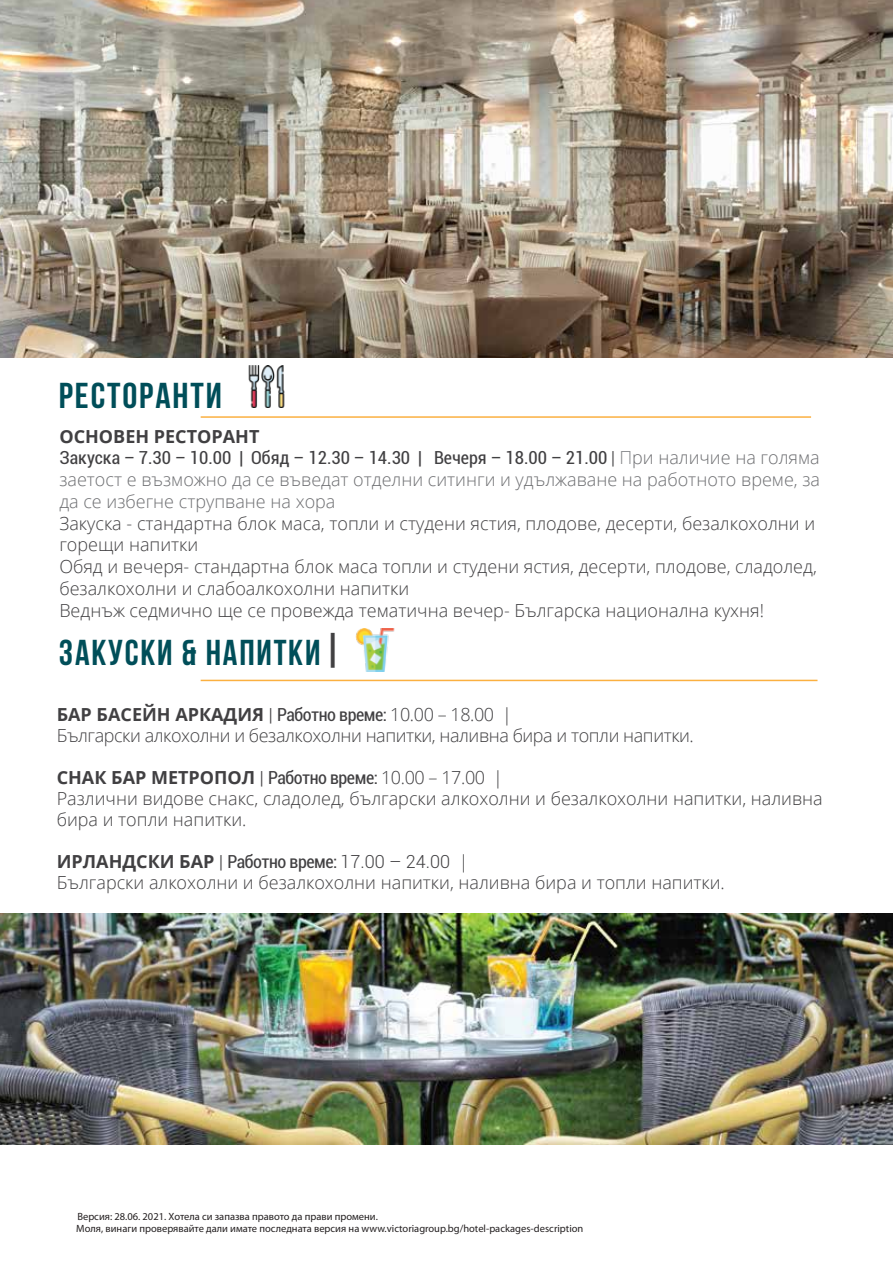
<style>
.page{position:relative;width:893px;height:1263px;background:#fff}
.page>*{position:absolute;margin:0;border:0;box-sizing:border-box;transform-origin:0 0}
.t1{font:700 36px "Bebas Neue";letter-spacing:.05em;color:#004e59}
.t2{font:700 36px "Bebas Neue";letter-spacing:.05em;color:#004e59;scale:1.05 1}
.t3{font:300 18px/21.8px "Open Sans";color:#414042}
.t4{font:300 18px/21px "Open Sans";letter-spacing:-.025em;color:#414042}
.t5{font:300 18px/21.8px "Open Sans";color:#6d6e71}
.t6{font:condensed 18px "Roboto";color:#414042}
.t7{font:condensed 18px "Roboto";letter-spacing:-.025em;color:#414042}
.t8{font:700 18px "Open Sans";color:#414042}
.t9{font:10.5px/12.6px "Myriad Pro";color:#231f20}
.s1{font-weight:300;font-stretch:normal}
.s2{font-family:"Open Sans";font-weight:300;font-stretch:normal;color:#808285}
.s3{font-family:"Open Sans";font-weight:300;font-stretch:normal;color:#6d6e71}
.s4{font-size:42px;color:#414042}
.s5{font-weight:700}
.s6{font-family:"Roboto"}
.s7{font-family:"Roboto";font-weight:400;font-stretch:condensed}
.s8{font-family:"Open Sans";font-weight:700;font-stretch:normal}
.s9{font-family:"Open Sans";font-weight:300;font-stretch:normal}
</style>
<div class="page">
<hr style="left:201px;top:416px;width:610px;height:2px;background:#fbb040">
<hr style="left:201px;top:680px;width:616px;height:1px;background:#fbb040">
<img style="left:0;top:0;width:893px;height:358px">
<img style="left:248px;top:365px;width:37px;height:43px">
<img style="left:355px;top:629px;width:40px;height:42px">
<img style="left:0;top:913px;width:893px;height:232px">
<h1 class="t2" style="left:59px;top:376px;width:157px">РЕСТОРАНТи</h1>
<p class="t8" style="left:59px;top:423px;width:202px">ОСНОВЕН РЕСТОРАНТ</p>
<p class="t6" style="left:59px;top:445px;width:762px">Закуска – 7.30 – 10.00 | Обяд – 12.30 – 14.30 | Вечеря – 18.00 – 21.00 <span class="s1">|</span> <span class="s2">П</span><span class="s3">ри наличие на голяма</span></p>
<p class="t5" style="left:59px;top:468px;width:762px">заетост е възможно да се въведат отделни ситинги и удължаване на работното време, за да се избегне струпване на хора</p>
<p class="t3" style="left:59px;top:512px;width:759px">Закуска - стандартна блок маса, топли и студени ястия, плодове, десерти, безалкохолни и горещи напитки<br>Обяд и вечеря- стандартна блок маса топли и студени ястия, десерти, плодове, сладолед, безалкохолни и слабоалкохолни напитки<br>Веднъж седмично ще се провежда тематична вечер- Българска национална кухня!</p>
<h1 class="t1" style="left:59px;top:633px;width:286px">закуски &amp; напитки<span class="s4">|</span></h1>
<p class="t4" style="left:57px;top:703px;width:639px"><span class="s5">БАР БАСЕЙН АРКАДИЯ</span> <span class="s6">|</span> <span class="s7">Работно време:</span> 10.00 – 18.00 |<br>Български алкохолни и безалкохолни напитки, наливна бира и топли напитки.</p>
<p class="t3" style="left:57px;top:766px;width:767px;line-height:21px"><span class="s5">СНAК БАР МЕТРОПОЛ</span> <span class="s6">|</span> <span class="s7">Работно време:</span> 10.00 – 17.00 |<br>Различни видове снакс, сладолед, български алкохолни и безалкохолни напитки, наливна бира и топли напитки.</p>
<p class="t7" style="left:57px;top:849px;width:413px"><span class="s8">ИРЛАНДСКИ БАР</span> <span class="s1">|</span> Работно време: <span class="s1">17.00 – 24.00</span> <span class="s9">|</span></p>
<p class="t3" style="left:57px;top:871px;width:670px">Български алкохолни и безалкохолни напитки, наливна бира и топли напитки.</p>
<p class="t9" style="left:76px;top:1210px;width:509px">Версия: 28.06. 2021. Хотела си запазва правото да прави промени.<br>Моля, винаги проверявайте дали имате последната версия на www.victoriagroup.bg/hotel-packages-description</p>
</div>
